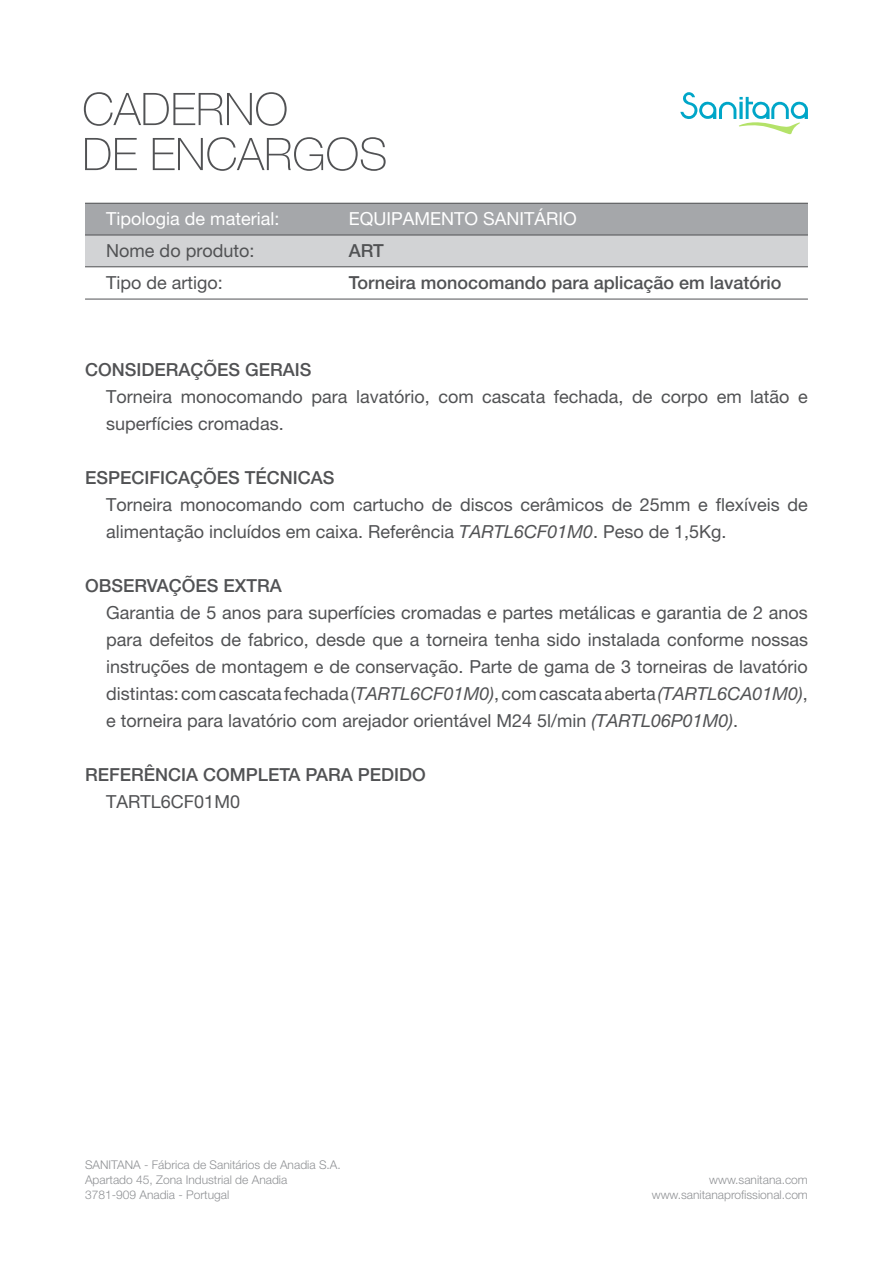
<style>
.page{position:relative;width:893px;height:1263px;background:#fff}
.page>*{position:absolute;margin:0;border:0;box-sizing:border-box;transform-origin:0 0}
.t1{font:18px/27px "Helvetica Neue LT Pro";color:#515254}
.t2{font:500 18px "Helvetica Neue LT Pro";color:#515254}
.t3{font:18px "Helvetica Neue LT Pro";color:#fff}
.t4{font:300 12px "Helvetica Neue LT Pro";color:#909295}
.s1{font-style:italic}
</style>
<div class="page">
<div style="left:85px;top:203px;width:723px;height:32px;background:#a5a7aa"></div>
<div style="left:85px;top:235px;width:723px;height:32px;background:#d2d3d5"></div>
<svg style="left:85px;top:137px;width:301px;height:34px"></svg>
<svg style="left:84px;top:92px;width:203px;height:34px"></svg>
<svg style="left:680px;top:92px;width:128px;height:43px"></svg>
<hr style="left:85px;top:266px;width:723px;height:1px;background:#515254">
<hr style="left:85px;top:235px;width:723px;height:1px;background:#515254">
<hr style="left:85px;top:299px;width:723px;height:1px;background:#515254">
<hr style="left:85px;top:203px;width:723px;height:1px;background:#515254">
<p class="t3" style="left:106px;top:208px;width:175px">Tipologia de material:</p>
<p class="t3" style="left:349px;top:208px;width:230px">EQUIPAMENTO SANITÁRIO</p>
<p class="t1" style="left:106px;top:237px;width:150px">Nome do produto:</p>
<p class="t1" style="left:106px;top:269px;width:118px">Tipo de artigo:</p>
<p class="t2" style="left:349px;top:240px;width:37px">ART</p>
<p class="t2" style="left:349px;top:272px;width:434px">Torneira monocomando para aplicação em lavatório</p>
<p class="t2" style="left:85px;top:358px;width:228px">CONSIDERAÇÕES GERAIS</p>
<p class="t1" style="left:106px;top:382px;width:703px">Torneira monocomando para lavatório, com cascata fechada, de corpo em latão e superfícies cromadas.</p>
<p class="t2" style="left:85px;top:466px;width:251px">ESPECIFICAÇÕES TÉCNICAS</p>
<p class="t1" style="left:106px;top:490px;width:703px">Torneira monocomando com cartucho de discos cerâmicos de 25mm e flexíveis de alimentação incluídos em caixa. Referência <span class="s1">TARTL6CF01M0</span>. Peso de 1,5Kg.</p>
<p class="t2" style="left:85px;top:574px;width:198px">OBSERVAÇÕES EXTRA</p>
<p class="t1" style="left:106px;top:598px;width:703px;text-align:justify">Garantia de 5 anos para superfícies cromadas e partes metálicas e garantia de 2 anos para defeitos de fabrico, desde que a torneira tenha sido instalada conforme nossas instruções de montagem e de conservação. Parte de gama de 3 torneiras de lavatório distintas: com cascata fechada (<span class="s1">TARTL6CF01M0)</span>, com cascata aberta <span class="s1">(TARTL6CA01M0)</span>, e torneira para lavatório com arejador orientável M24 5l/min <span class="s1">(TARTL06P01M0)</span>.</p>
<p class="t2" style="left:85px;top:763px;width:342px">REFERÊNCIA COMPLETA PARA PEDIDO</p>
<p class="t1" style="left:106px;top:787px;width:135px">TARTL6CF01M0</p>
<p class="t4" style="left:85px;top:1157px;width:257px">SANITANA - Fábrica de Sanitários de Anadia S.A.</p>
<p class="t4" style="left:85px;top:1172px;width:204px">Apartado 45, Zona Industrial de Anadia</p>
<p class="t4" style="left:85px;top:1187px;width:146px">3781-909 Anadia - Portugal</p>
<p class="t4" style="left:709px;top:1172px;width:100px">www.sanitana.com</p>
<p class="t4" style="left:652px;top:1187px;width:158px">www.sanitanaprofissional.com</p>
</div>
